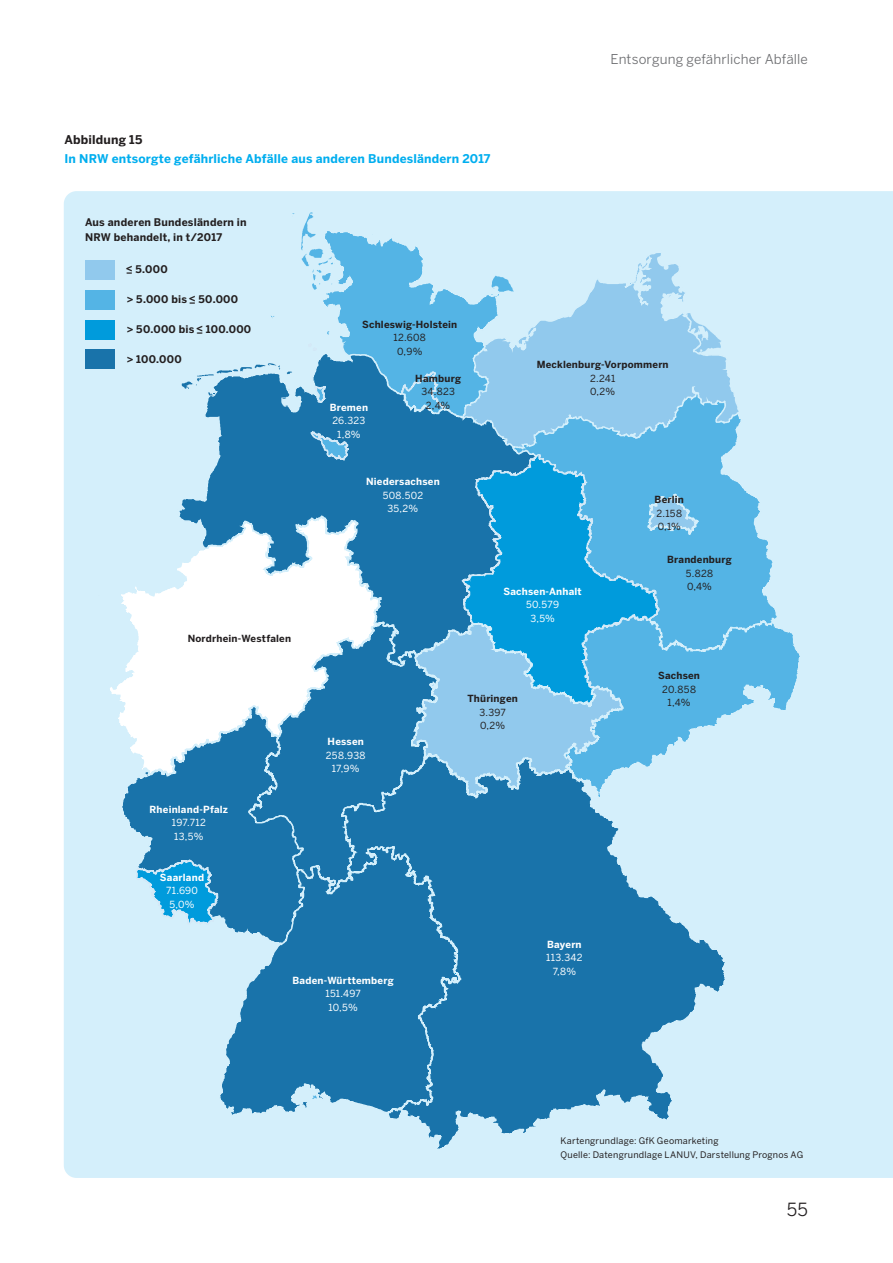
<style>
.page{position:relative;width:893px;height:1263px;background:#fff}
.page>*{position:absolute;margin:0;border:0;box-sizing:border-box;transform-origin:0 0}
.t1{font:18px "Benton Sans";color:#231f20}
._04_Subline_9_pt_bd{font:13.5px "Benton Sans";letter-spacing:.01em;color:#6c6d70}
._03b_Copy_9_pt_bold{font:700 12px "Benton Sans";letter-spacing:.015em;color:#00aeef}
._03b_Copy_9_pt_bold-2{font:700 12px "Benton Sans";letter-spacing:.015em;color:#231f20}
._06_Fußnote_ohne_Lin{font:700 10.5px/15px "Benton Sans";letter-spacing:.02em;color:#231f20}
.t2{font:700 9.75px "Benton Sans";letter-spacing:.02em;color:#231f20}
.t3{font:9.75px "Benton Sans";letter-spacing:.03em;color:#fff}
.t4{font:700 9.75px "Benton Sans";letter-spacing:.02em;color:#fff}
.t5{font:9.75px "Benton Sans";letter-spacing:.03em;color:#231f20}
._02_Subhead_Innen_12{font:9px "Benton Sans";letter-spacing:.025em;color:#231f20}
</style>
<div class="page">
<div style="left:64px;top:191px;width:829px;height:987px;background:#d4effb"></div>
<svg style="left:104px;top:513px;width:143px;height:264px"></svg>
<svg style="left:270px;top:316px;width:4px;height:3px"></svg>
<svg style="left:177px;top:351px;width:284px;height:317px"></svg>
<svg style="left:301px;top:212px;width:212px;height:251px;background:#6eb5db"></svg>
<svg style="left:247px;top:621px;width:163px;height:224px"></svg>
<svg style="left:118px;top:704px;width:188px;height:242px"></svg>
<svg style="left:218px;top:845px;width:121px;height:272px;background:#448fbc"></svg>
<svg style="left:339px;top:752px;width:389px;height:400px;background:#4b94c0"></svg>
<svg style="left:436px;top:1000px;width:6px;height:7px"></svg>
<svg style="left:409px;top:871px;width:7px;height:5px"></svg>
<svg style="left:121px;top:706px;width:183px;height:238px;background:#5ba1c8"></svg>
<svg style="left:660px;top:385px;width:119px;height:227px;background:#83c9ed"></svg>
<svg style="left:462px;top:247px;width:279px;height:264px;background:#98cfee"></svg>
<svg style="left:686px;top:313px;width:35px;height:40px"></svg>
<svg style="left:630px;top:262px;width:18px;height:23px"></svg>
<svg style="left:461px;top:453px;width:199px;height:162px;background:#27a1d9"></svg>
<svg style="left:410px;top:615px;width:391px;height:185px;background:#76bfe5"></svg>
<svg style="left:182px;top:363px;width:110px;height:36px;background:#82b8d7"></svg>
<div style="left:85px;top:260px;width:30px;height:20px;background:#91c9ed"></div>
<div style="left:85px;top:290px;width:30px;height:20px;background:#54b4e5"></div>
<div style="left:85px;top:320px;width:30px;height:20px;background:#009bdc"></div>
<div style="left:85px;top:350px;width:30px;height:19px;background:#1973aa"></div>
<p class="_04_Subline_9_pt_bd" style="left:610px;top:51px;width:199px">Entsorgung gefährlicher Abfälle</p>
<p class="_03b_Copy_9_pt_bold-2" style="left:64px;top:132px;width:80px">Abbildung 15</p>
<p class="_03b_Copy_9_pt_bold" style="left:64px;top:152px;width:427px">In NRW entsorgte gefährliche Abfälle aus anderen Bundesländern 2017</p>
<p class="_06_Fußnote_ohne_Lin" style="left:85px;top:215px;width:163px">Aus anderen Bundesländern in<br>NRW behandelt, in t/2017</p>
<p class="_06_Fußnote_ohne_Lin" style="left:126px;top:262px;width:43px">&lt;_ 5.000</p>
<p class="_06_Fußnote_ohne_Lin" style="left:127px;top:292px;width:113px">&gt; 5.000 bis &lt;_ 50.000</p>
<p class="_06_Fußnote_ohne_Lin" style="left:127px;top:322px;width:126px">&gt; 50.000 bis &lt;_ 100.000</p>
<p class="_06_Fußnote_ohne_Lin" style="left:127px;top:352px;width:57px">&gt; 100.000</p>
<p class="t2" style="left:362px;top:318px;width:97px">Schleswig-Holstein</p>
<p class="t5" style="left:393px;top:332px;width:34px">12.608</p>
<p class="t5" style="left:397px;top:345px;width:27px">0,9%</p>
<p class="t4" style="left:330px;top:401px;width:40px">Bremen</p>
<p class="t3" style="left:332px;top:415px;width:35px">26.323</p>
<p class="t3" style="left:337px;top:429px;width:25px">1,8%</p>
<p class="t2" style="left:415px;top:373px;width:47px">Hamburg</p>
<p class="t5" style="left:421px;top:386px;width:35px">34.823</p>
<p class="t5" style="left:426px;top:400px;width:26px">2,4%</p>
<p class="t4" style="left:366px;top:476px;width:75px">Niedersachsen</p>
<p class="t3" style="left:383px;top:489px;width:42px">508.502</p>
<p class="t3" style="left:387px;top:503px;width:32px">35,2%</p>
<p class="t2" style="left:188px;top:633px;width:105px">Nordrhein-Westfalen</p>
<p class="t2" style="left:537px;top:359px;width:133px">Mecklenburg-Vorpommern</p>
<p class="t5" style="left:590px;top:373px;width:27px">2.241</p>
<p class="t5" style="left:590px;top:386px;width:27px">0,2%</p>
<p class="t4" style="left:503px;top:585px;width:80px">Sachsen-Anhalt</p>
<p class="t3" style="left:526px;top:599px;width:35px">50.579</p>
<p class="t3" style="left:530px;top:612px;width:26px">3,5%</p>
<p class="t2" style="left:655px;top:494px;width:31px">Berlin</p>
<p class="t5" style="left:656px;top:507px;width:27px">2.158</p>
<p class="t5" style="left:658px;top:521px;width:25px">0,1%</p>
<p class="t2" style="left:667px;top:554px;width:66px">Brandenburg</p>
<p class="t5" style="left:686px;top:567px;width:29px">5.828</p>
<p class="t5" style="left:687px;top:581px;width:26px">0,4%</p>
<p class="t4" style="left:150px;top:803px;width:80px">Rheinland-Pfalz</p>
<p class="t3" style="left:172px;top:817px;width:35px">197.712</p>
<p class="t3" style="left:174px;top:830px;width:31px">13,5%</p>
<p class="t4" style="left:160px;top:871px;width:46px">Saarland</p>
<p class="t3" style="left:166px;top:885px;width:34px">71.690</p>
<p class="t3" style="left:170px;top:898px;width:27px">5,0%</p>
<p class="t4" style="left:328px;top:736px;width:38px">Hessen</p>
<p class="t3" style="left:326px;top:749px;width:41px">258.938</p>
<p class="t3" style="left:332px;top:763px;width:29px">17,9%</p>
<p class="t4" style="left:292px;top:974px;width:103px">Baden-Württemberg</p>
<p class="t3" style="left:325px;top:988px;width:37px">151.497</p>
<p class="t3" style="left:328px;top:1001px;width:31px">10,5%</p>
<p class="t2" style="left:467px;top:693px;width:52px">Thüringen</p>
<p class="t5" style="left:479px;top:707px;width:28px">3.397</p>
<p class="t5" style="left:480px;top:720px;width:27px">0,2%</p>
<p class="t2" style="left:658px;top:670px;width:43px">Sachsen</p>
<p class="t5" style="left:662px;top:683px;width:35px">20.858</p>
<p class="t5" style="left:667px;top:697px;width:25px">1,4%</p>
<p class="t4" style="left:547px;top:938px;width:36px">Bayern</p>
<p class="t3" style="left:546px;top:952px;width:38px">113.342</p>
<p class="t3" style="left:553px;top:965px;width:25px">7,8%</p>
<p class="_02_Subhead_Innen_12" style="left:560px;top:1136px;width:160px">Kartengrundlage: GfK Geomarketing</p>
<p class="_02_Subhead_Innen_12" style="left:560px;top:1149px;width:244px">Quelle: Datengrundlage LANUV, Darstellung Prognos AG</p>
<h1 class="t1" style="left:787px;top:1199px;width:23px">55</h1>
</div>
